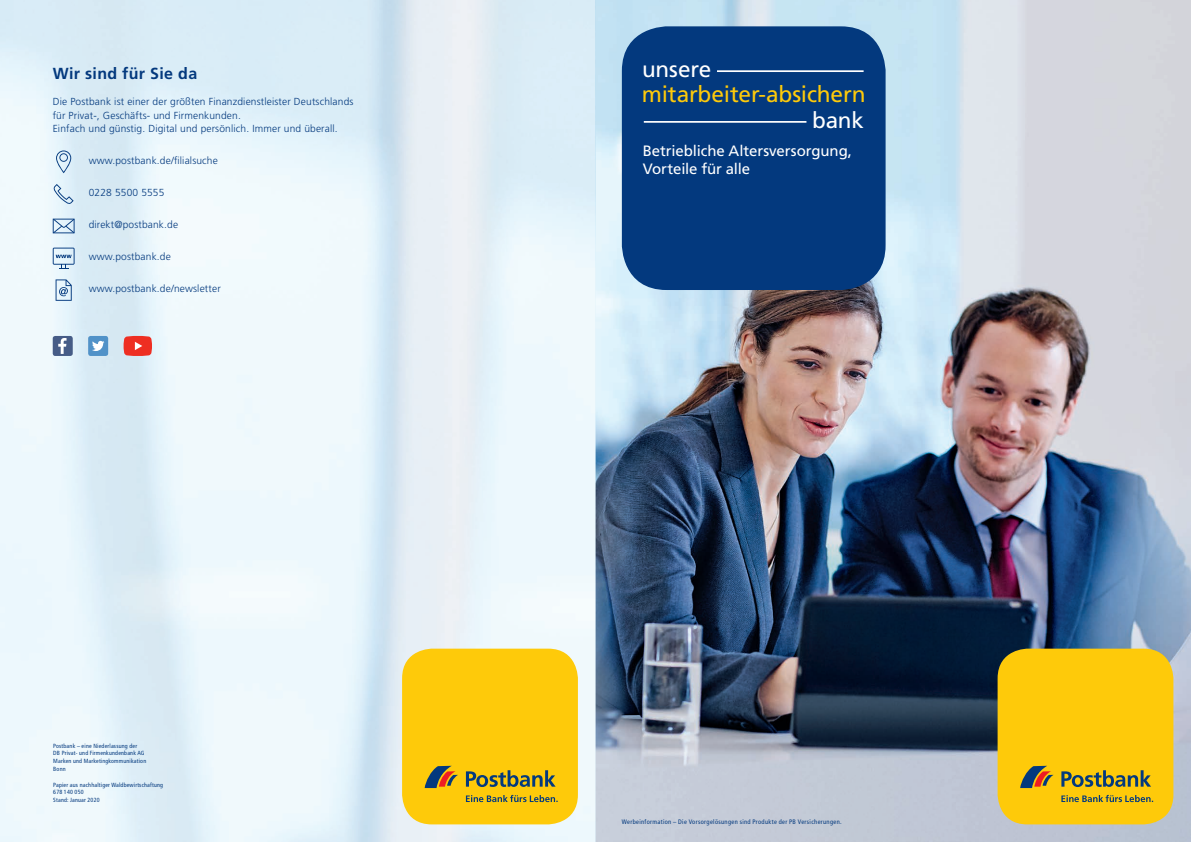
<style>
.page{position:relative;width:1191px;height:842px;background:#fff}
.page>*{position:absolute;margin:0;border:0;box-sizing:border-box;transform-origin:0 0}
.t1{font:22.7px "Frutiger LT Std";letter-spacing:-.01em;color:#feca0a}
.t2{font:22.5px "Frutiger LT Std";letter-spacing:-.01em;color:#fff}
.t3{font:700 16px "Frutiger LT Std";letter-spacing:.02em;color:#03397e}
.t4{font:15px/18px "Frutiger LT Std";letter-spacing:-.005em;color:#fff}
.t5{font:300 10.2px/13.3px "Frutiger LT Std";letter-spacing:.015em;color:#03397e}
.t6{font:condensed 6.5px "Frutiger LT Std";letter-spacing:.05em;color:#03397e}
.t7{font:condensed 6px/7.8px "Frutiger LT Std";letter-spacing:.03em;color:#03397e}
</style>
<div class="page">
<img style="left:0;top:0;width:1191px;height:842px">
<div style="left:622px;top:26px;width:263px;height:264px;background:#03397e;border-radius:45px"></div>
<hr style="left:717px;top:70px;width:146px;height:2px;background:#fff">
<hr style="left:644px;top:121px;width:162px;height:2px;background:#fff">
<div style="left:88px;top:336px;width:20px;height:20px;background:#5192c8;border-radius:2px"></div>
<svg style="left:92px;top:341px;width:12px;height:10px"></svg>
<div style="left:53px;top:336px;width:20px;height:20px;background:#465c87;border-radius:2px"></div>
<svg style="left:58px;top:338px;width:9px;height:16px"></svg>
<svg style="left:124px;top:336px;width:28px;height:20px"></svg>
<svg style="left:53px;top:219px;width:22px;height:14px"></svg>
<svg style="left:56px;top:150px;width:15px;height:23px"></svg>
<svg style="left:53px;top:248px;width:22px;height:21px"></svg>
<svg style="left:56px;top:279px;width:16px;height:22px"></svg>
<svg style="left:53px;top:184px;width:21px;height:20px"></svg>
<div style="left:402px;top:649px;width:176px;height:175px;background:#feca0a;border-radius:30px"></div>
<svg style="left:466px;top:795px;width:91px;height:7px"></svg>
<svg style="left:466px;top:770px;width:89px;height:17px"></svg>
<svg style="left:425px;top:766px;width:33px;height:22px"></svg>
<div style="left:997px;top:649px;width:176px;height:175px;background:#feca0a;border-radius:30px"></div>
<svg style="left:1061px;top:795px;width:92px;height:7px"></svg>
<svg style="left:1061px;top:770px;width:90px;height:17px"></svg>
<svg style="left:1020px;top:766px;width:33px;height:22px"></svg>
<h3 class="t3" style="left:53px;top:64px;width:146px">Wir sind für Sie da</h3>
<p class="t5" style="left:53px;top:95px;width:302px">Die Postbank ist einer der größten Finanzdienstleister Deutschlands für Privat-, Geschäfts- und Firmenkunden.<br>Einfach und günstig. Digital und persönlich. Immer und überall.</p>
<p class="t5" style="left:89px;top:154px;width:131px">www.postbank.de/filialsuche</p>
<p class="t5" style="left:89px;top:186px;width:77px">0228 5500 5555</p>
<p class="t5" style="left:89px;top:218px;width:91px">direkt@postbank.de</p>
<p class="t5" style="left:89px;top:250px;width:84px">www.postbank.de</p>
<p class="t5" style="left:89px;top:282px;width:133px">www.postbank.de/newsletter</p>
<p class="t7" style="left:53px;top:741px;width:94px">Postbank – eine Niederlassung der<br>DB Privat- und Firmenkundenbank AG<br>Marken und Marketingkommunikation<br>Bonn</p>
<p class="t7" style="left:53px;top:780px;width:111px">Papier aus nachhaltiger Waldbewirtschaftung<br>678 140 050<br>Stand: Januar 2020</p>
<h2 class="t2" style="left:642px;top:56px;width:71px">unsere</h2>
<h1 class="t1" style="left:642px;top:80px;width:225px">mitarbeiter-absichern</h1>
<h2 class="t2" style="left:812px;top:107px;width:53px">bank</h2>
<h3 class="t4" style="left:643px;top:142px;width:211px">Betriebliche Altersversorgung,<br>Vorteile für alle</h3>
<p class="t6" style="left:622px;top:818px;width:221px">Werbeinformation – Die Vorsorgelösungen sind Produkte der PB Versicherungen.</p>
</div>
